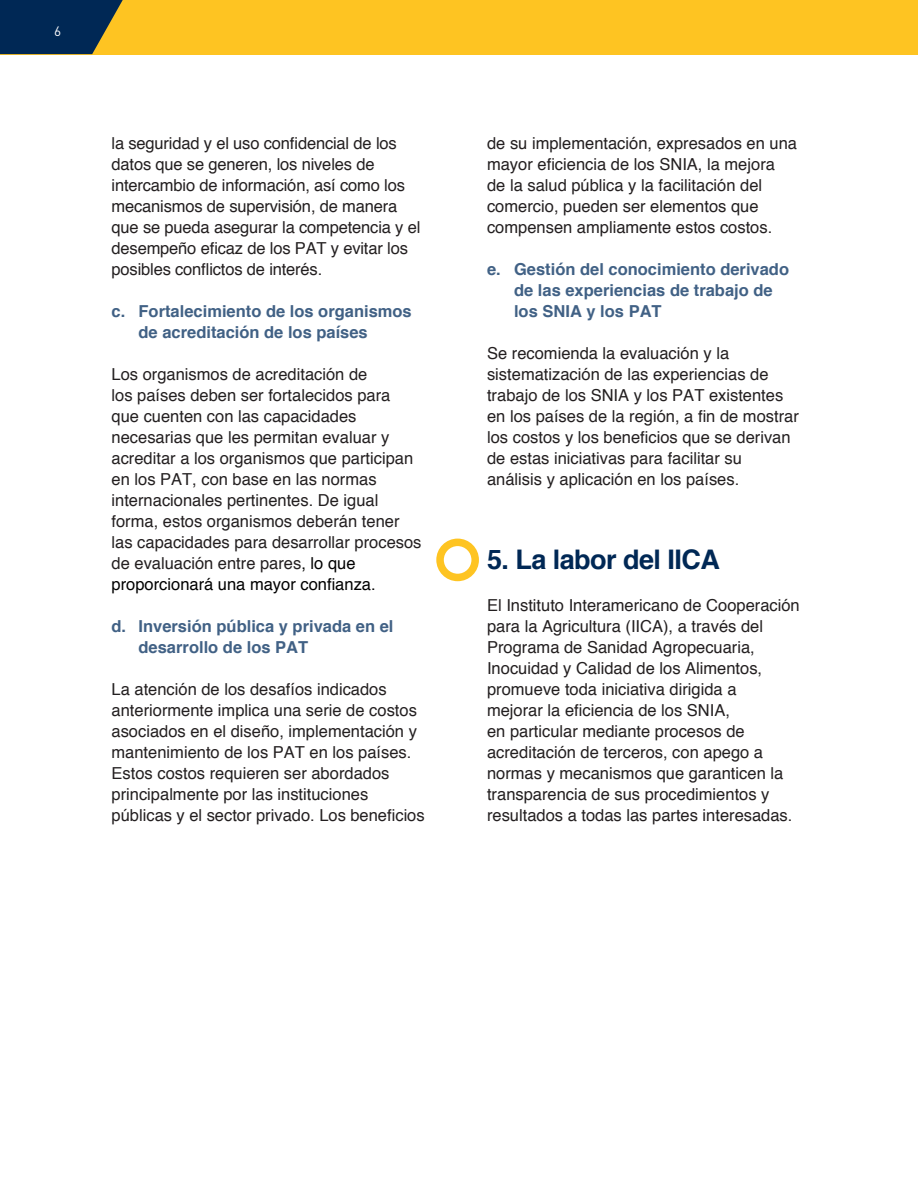
<style>
.page{position:relative;width:918px;height:1188px;background:#fff}
.page>*{position:absolute;margin:0;border:0;box-sizing:border-box;transform-origin:0 0}
.t1{font:700 27px "Helvetica";letter-spacing:-.02em;color:#002855}
.List_Paragraph{font:16.5px/21px "Helvetica";color:#231f20}
.List_Paragraph-2{font:700 16.5px/21px "Helvetica";color:#416185}
.t2{font:13.5px "DINOT";color:#fff}
.s1{color:#000}
</style>
<div class="page">
<div style="left:0;top:0;width:918px;height:54px;background:#fec422"></div>
<svg style="left:0;top:0;width:123px;height:54px;background:#203b4e"></svg>
<div style="left:436px;top:539px;width:43px;height:42px;border:8px solid #fec422;border-radius:50%"></div>
<p class="t2" style="left:54px;top:22px;width:9px">6</p>
<p class="List_Paragraph" style="left:112px;top:133px;width:310px">la seguridad y el uso confidencial de los datos que se generen, los niveles de intercambio de información, así como los mecanismos de supervisión, de manera que se pueda asegurar la competencia y el desempeño eficaz de los PAT y evitar los posibles conflictos de interés.</p>
<p class="List_Paragraph-2" style="left:139px;top:301px;width:275px;text-indent:-27px">c. Fortalecimiento de los organismos de acreditación de los países</p>
<p class="List_Paragraph" style="left:112px;top:364px;width:311px">Los organismos de acreditación de<br>los países deben ser fortalecidos para que cuenten con las capacidades necesarias que les permitan evaluar y acreditar a los organismos que participan en los PAT, con base en las normas internacionales pertinentes. De igual forma, estos organismos deberán tener las capacidades para desarrollar procesos de evaluación entre pares<span class="s1">, lo que proporcionará una mayor confianza.</span></p>
<p class="List_Paragraph-2" style="left:139px;top:616px;width:256px;text-indent:-27px">d. Inversión pública y privada en el desarrollo de los PAT</p>
<p class="List_Paragraph" style="left:112px;top:679px;width:315px">La atención de los desafíos indicados anteriormente implica una serie de costos asociados en el diseño, implementación y mantenimiento de los PAT en los países.<br>Estos costos requieren ser abordados principalmente por las instituciones públicas y el sector privado. Los beneficios</p>
<p class="List_Paragraph" style="left:487px;top:133px;width:311px">de su implementación, expresados en una mayor eficiencia de los SNIA, la mejora de la salud pública y la facilitación del comercio, pueden ser elementos que compensen ampliamente estos costos.</p>
<p class="List_Paragraph-2" style="left:514px;top:259px;width:277px;text-indent:-27px">e. Gestión del conocimiento derivado de las experiencias de trabajo de los SNIA y los PAT</p>
<p class="List_Paragraph" style="left:487px;top:343px;width:313px">Se recomienda la evaluación y la sistematización de las experiencias de trabajo de los SNIA y los PAT existentes en los países de la región, a fin de mostrar los costos y los beneficios que se derivan de estas iniciativas para facilitar su análisis y aplicación en los países.</p>
<p class="t1" style="left:487px;top:538px;width:234px">5. La labor del IICA</p>
<p class="List_Paragraph" style="left:487px;top:595px;width:314px">El Instituto Interamericano de Cooperación para la Agricultura (IICA), a través del Programa de Sanidad Agropecuaria, Inocuidad y Calidad de los Alimentos, promueve toda iniciativa dirigida a<br>mejorar la eficiencia de los SNIA,<br>en particular mediante procesos de acreditación de terceros, con apego a normas y mecanismos que garanticen la transparencia de sus procedimientos y resultados a todas las partes interesadas.</p>
</div>
